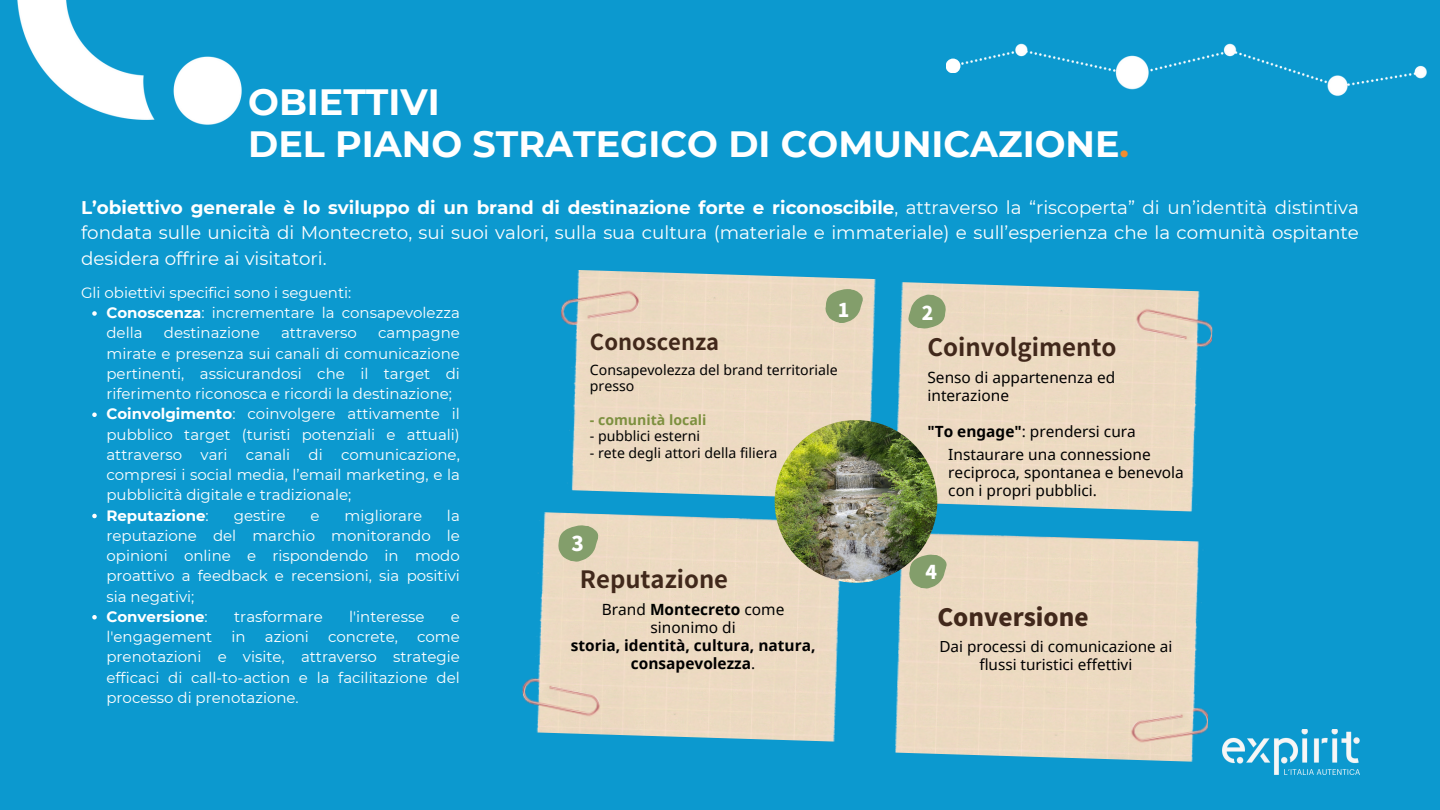
<style>
.page{position:relative;width:1440px;height:810px;background:#0c99cf}
.page>*{position:absolute;margin:0;border:0;box-sizing:border-box;transform-origin:0 0}
.t1{font:700 36.5px/42px "Montserrat";color:#fff}
.t2{font:700 24px "Noto Sans JP";color:#41281b}
.t3{font:700 23.8px "Noto Sans JP";color:#41281b}
.t4{font:900 23.8px "Noto Sans JP";color:#41281b}
.t5{font:700 21.9px "Noto Sans JP";color:#41281b}
.t6{font:900 20.4px "Noto Sans JP";color:#fff}
.t7{font:900 19.1px "Noto Sans JP";color:#fff}
.t8{font:18.3px/25.5px "Montserrat";color:#fff;text-align:justify}
.t9{font:700 15.5px/18.2px "Noto Sans";color:#000;text-align:center}
.t10{font:15.5px/18.2px "Noto Sans";color:#000;text-align:center}
.t11{font:15.4px/18.2px "Noto Sans";color:#000}
.t12{font:15.3px/18.2px "Noto Sans";color:#000;text-align:center}
.t13{font:15px/20.2px "Montserrat";color:#fff;text-align:justify}
.t14{font:700 15px "Montserrat";color:#fff}
.t15{font:14.1px/16.7px "Noto Sans";color:#000}
.t16{font:700 14.1px "Noto Sans";color:#7d903f}
.s1{color:#f28d2e}
.s2{font-weight:700}
.s3{font-weight:400}
</style>
<div class="page">
<img style="left:17px;top:0;width:225px;height:125px">
<img style="left:946px;top:43px;width:481px;height:53px">
<div style="left:946px;top:59px;width:14px;height:14px;background:#fff;border-radius:50%"></div>
<svg style="left:92px;top:311px;width:5px;height:5px"></svg>
<svg style="left:92px;top:413px;width:5px;height:4px"></svg>
<svg style="left:92px;top:514px;width:5px;height:4px"></svg>
<svg style="left:92px;top:615px;width:5px;height:5px"></svg>
<img style="left:892px;top:282px;width:321px;height:230px">
<img style="left:561px;top:270px;width:317px;height:229px">
<img style="left:892px;top:532px;width:317px;height:230px">
<img style="left:522px;top:512px;width:319px;height:230px">
<svg style="left:823px;top:286px;width:41px;height:40px;background:#adb58d"></svg>
<svg style="left:907px;top:292px;width:41px;height:40px;background:#adb58d"></svg>
<svg style="left:907px;top:551px;width:41px;height:41px;background:#aab48c"></svg>
<svg style="left:556px;top:522px;width:44px;height:43px;background:#aeb68e"></svg>
<img style="left:775px;top:420px;width:162px;height:163px;border-radius:50%">
<img style="left:1223px;top:729px;width:136px;height:46px">
<h1 class="t1" style="left:248px;top:80px;width:882px">OBIETTIVI<br>DEL PIANO STRATEGICO DI COMUNICAZIONE<span class="s1">.</span></h1>
<p class="t8" style="left:81px;top:194px;width:1279px"><span class="s2">L’obiettivo generale è lo sviluppo di un brand di destinazione forte e riconoscibile</span>, attraverso la “riscoperta” di un’identità distintiva fondata sulle unicità di Montecreto, sui suoi valori, sulla sua cultura (materiale e immateriale) e sull’esperienza che la comunità ospitante desidera offrire ai visitatori.</p>
<p class="t13" style="left:81px;top:282px;width:272px">Gli obiettivi specifici sono i seguenti:</p>
<p class="t13" style="left:106px;top:303px;width:355px"><span class="s2">Conoscenza</span>: incrementare la consapevolezza della</p>
<p class="t13" style="left:164px;top:323px;width:97px">destinazione</p>
<p class="t13" style="left:281px;top:323px;width:77px">attraverso</p>
<p class="t13" style="left:106px;top:323px;width:355px;text-indent:272px">campagne mirate e presenza sui canali di comunicazione pertinenti, assicurandosi che il target di riferimento riconosca e ricordi la destinazione;</p>
<p class="t13" style="left:106px;top:404px;width:355px"><span class="s2">Coinvolgimento</span>: coinvolgere attivamente il pubblico target (turisti potenziali e attuali) attraverso vari canali di comunicazione, compresi i social media, l’email marketing, e la pubblicità digitale e tradizionale;</p>
<p class="t14" style="left:106px;top:506px;width:104px">Reputazione<span class="s3">:</span></p>
<p class="t13" style="left:234px;top:505px;width:53px">gestire</p>
<p class="t13" style="left:311px;top:505px;width:11px">e</p>
<p class="t13" style="left:344px;top:505px;width:79px">migliorare</p>
<p class="t13" style="left:106px;top:505px;width:355px;text-indent:341px">la reputazione del marchio monitorando le opinioni online e rispondendo in modo proattivo a feedback e recensioni, sia positivi sia negativi;</p>
<p class="t14" style="left:106px;top:607px;width:103px">Conversione<span class="s3">:</span></p>
<p class="t13" style="left:234px;top:606px;width:90px">trasformare</p>
<p class="t13" style="left:349px;top:606px;width:77px">l'interesse</p>
<p class="t13" style="left:451px;top:606px;width:11px">e</p>
<p class="t13" style="left:106px;top:627px;width:107px">l'engagement</p>
<p class="t13" style="left:232px;top:627px;width:16px">in</p>
<p class="t13" style="left:265px;top:627px;width:46px">azioni</p>
<p class="t13" style="left:328px;top:627px;width:71px">concrete,</p>
<p class="t13" style="left:106px;top:627px;width:355px;text-indent:311px">come prenotazioni e visite, attraverso strategie efficaci di call-to-action e la facilitazione del processo di prenotazione.</p>
<p class="t7" style="left:838px;top:295px;width:13px">1</p>
<p class="t7" style="left:922px;top:297px;width:13px">2</p>
<h2 class="t5" style="left:590px;top:324px;width:131px">Conoscenza</h2>
<p class="t15" style="left:590px;top:361px;width:249px">Consapevolezza del brand territoriale presso</p>
<p class="t16" style="left:590px;top:410px;width:118px">- comunità locali</p>
<p class="t15" style="left:590px;top:428px;width:112px">- pubblici esterni</p>
<p class="t15" style="left:590px;top:444px;width:189px">- rete degli attori della filiera</p>
<p class="t6" style="left:572px;top:528px;width:14px">3</p>
<h2 class="t3" style="left:580px;top:561px;width:150px">Reputazione</h2>
<p class="t10" style="left:602px;top:600px;width:184px">Brand <span class="s2">Montecreto</span> come sinonimo di</p>
<p class="t9" style="left:571px;top:636px;width:246px">storia, identità, cultura, natura, consapevolezza<span class="s3">.</span></p>
<p class="t2" style="left:928px;top:328px;width:191px">Coinvolgimento</p>
<p class="t11" style="left:928px;top:367px;width:189px">Senso di appartenenza ed interazione</p>
<p class="t11" style="left:928px;top:422px;width:210px"><span class="s2">"To engage"</span>: prendersi cura</p>
<p class="t11" style="left:948px;top:445px;width:237px">Instaurare una connessione reciproca, spontanea e benevola con i propri pubblici.</p>
<p class="t7" style="left:926px;top:557px;width:13px">4</p>
<p class="t4" style="left:937px;top:599px;width:153px">Conversione</p>
<p class="t12" style="left:939px;top:637px;width:235px">Dai processi di comunicazione ai flussi turistici effettivi</p>
</div>
